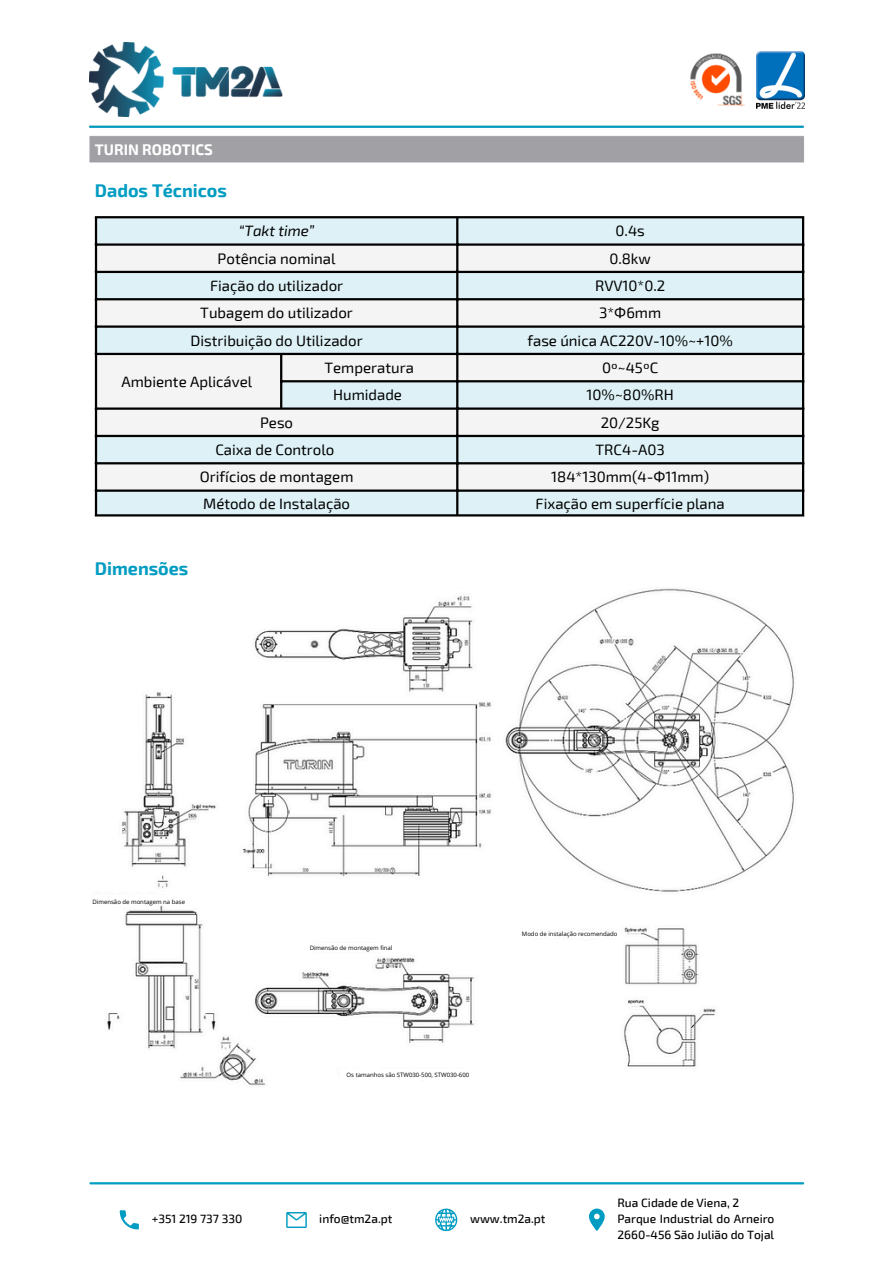
<style>
.page{position:relative;width:894px;height:1264px;background:#fff}
.page>*{position:absolute;margin:0;border:0;box-sizing:border-box;transform-origin:0 0}
.t1{font:700 18px "Exo 2";color:#009cc2}
.t2{font:15px "Exo 2";color:#000}
.t3{font:700 15px "Exo 2";color:#fff}
.t4{font:italic 15px "Exo 2";color:#000}
.t5{font:500 12px/15.8px "Exo 2";color:#000}
.t6{font:6px "Open Sans";color:#000}
.s1{font-family:"Noto Sans"}
</style>
<div class="page">
<img style="left:89px;top:125px;width:715px;height:38px">
<img style="left:756px;top:52px;width:48px;height:56px">
<img style="left:89px;top:43px;width:194px;height:74px">
<img style="left:690px;top:53px;width:55px;height:54px">
<svg style="left:120px;top:1210px;width:19px;height:19px"></svg>
<img style="left:286px;top:1212px;width:20px;height:15px">
<svg style="left:435px;top:1208px;width:22px;height:22px"></svg>
<svg style="left:589px;top:1208px;width:15px;height:22px"></svg>
<hr style="left:90px;top:1182px;width:712px;height:2px;background:#009cc2">
<div style="left:97px;top:218px;width:704px;height:296px;background:#ddf1f6"></div>
<svg style="left:97px;top:246px;width:704px;height:243px;fill:#f4f4f4"></svg>
<hr style="left:95px;top:218px;width:2px;height:296px;background:#000">
<hr style="left:280px;top:355px;width:2px;height:52px;background:#000">
<hr style="left:456px;top:218px;width:2px;height:296px;background:#000">
<hr style="left:801px;top:218px;width:3px;height:296px;background:#000">
<hr style="left:95px;top:216px;width:709px;height:2px;background:#000">
<hr style="left:95px;top:243px;width:709px;height:3px;background:#000">
<hr style="left:95px;top:271px;width:709px;height:2px;background:#000">
<hr style="left:95px;top:298px;width:709px;height:2px;background:#000">
<hr style="left:95px;top:325px;width:709px;height:3px;background:#000">
<hr style="left:95px;top:353px;width:709px;height:2px;background:#000">
<hr style="left:280px;top:380px;width:524px;height:2px;background:#000">
<hr style="left:95px;top:407px;width:709px;height:3px;background:#000">
<hr style="left:95px;top:435px;width:709px;height:2px;background:#000">
<hr style="left:95px;top:462px;width:709px;height:2px;background:#000">
<hr style="left:95px;top:489px;width:709px;height:3px;background:#000">
<hr style="left:95px;top:514px;width:709px;height:2px;background:#000">
<img style="left:107px;top:588px;width:687px;height:498px">
<div style="left:340px;top:1069px;width:130px;height:10px;background:#fff"></div>
<div style="left:315px;top:943px;width:69px;height:9px;background:#fff"></div>
<div style="left:92px;top:894px;width:76px;height:7px;background:#fff"></div>
<div style="left:528px;top:930px;width:89px;height:7px;background:#fff"></div>
<h1 class="t3" style="left:95px;top:140px;width:119px">TURIN ROBOTICS</h1>
<p class="t1" style="left:95px;top:179px;width:134px">Dados Técnicos</p>
<h1 class="t4" style="left:239px;top:221px;width:77px">“Takt time”</h1>
<p class="t2" style="left:615px;top:221px;width:31px">0.4s</p>
<p class="t2" style="left:217px;top:249px;width:119px">Potência nominal</p>
<p class="t2" style="left:609px;top:249px;width:43px">0.8kw</p>
<p class="t2" style="left:210px;top:276px;width:135px">Fiação do utilizador</p>
<p class="t2" style="left:595px;top:276px;width:72px">RVV10*0.2</p>
<p class="t2" style="left:200px;top:303px;width:154px">Tubagem do utilizador</p>
<p class="t2" style="left:599px;top:303px;width:63px">3*<span class="s1">Φ</span>6mm</p>
<p class="t2" style="left:190px;top:331px;width:174px">Distribuição do Utilizador</p>
<p class="t2" style="left:527px;top:331px;width:207px">fase única AC220V-10%~+10%</p>
<p class="t2" style="left:121px;top:371px;width:132px">Ambiente Aplicável</p>
<p class="t2" style="left:324px;top:358px;width:91px">Temperatura</p>
<p class="t2" style="left:602px;top:358px;width:58px">0º~45ºC</p>
<p class="t2" style="left:333px;top:385px;width:70px">Humidade</p>
<p class="t2" style="left:586px;top:385px;width:89px">10%~80%RH</p>
<p class="t2" style="left:260px;top:413px;width:35px">Peso</p>
<p class="t2" style="left:600px;top:413px;width:60px">20/25Kg</p>
<p class="t2" style="left:215px;top:440px;width:120px">Caixa de Controlo</p>
<p class="t2" style="left:595px;top:440px;width:71px">TRC4-A03</p>
<p class="t2" style="left:200px;top:467px;width:155px">Orifícios de montagem</p>
<p class="t2" style="left:551px;top:467px;width:159px">184*130mm(4-<span class="s1">Φ</span>11mm)</p>
<p class="t2" style="left:203px;top:493px;width:148px">Método de Instalação</p>
<p class="t2" style="left:535px;top:493px;width:191px">Fixação em superfície plana</p>
<h3 class="t1" style="left:95px;top:557px;width:95px">Dimensões</h3>
<h3 class="t6" style="left:93px;top:897px;width:94px">Dimensão de montagem na base</h3>
<h3 class="t6" style="left:309px;top:943px;width:84px">Dimensão de montagem final</h3>
<p class="t6" style="left:346px;top:1070px;width:124px">Os tamanhos são STW030-500, STW030-600</p>
<h3 class="t6" style="left:522px;top:929px;width:97px">Modo de instalação recomendado</h3>
<p class="t5" style="left:152px;top:1210px;width:92px">+351 219 737 330</p>
<p class="t5" style="left:319px;top:1210px;width:75px">info@tm2a.pt</p>
<p class="t5" style="left:470px;top:1210px;width:77px">www.tm2a.pt</p>
<p class="t5" style="left:617px;top:1194px;width:158px">Rua Cidade de Viena, 2<br>Parque Industrial do Arneiro<br>2660-456 São Julião do Tojal</p>
</div>
